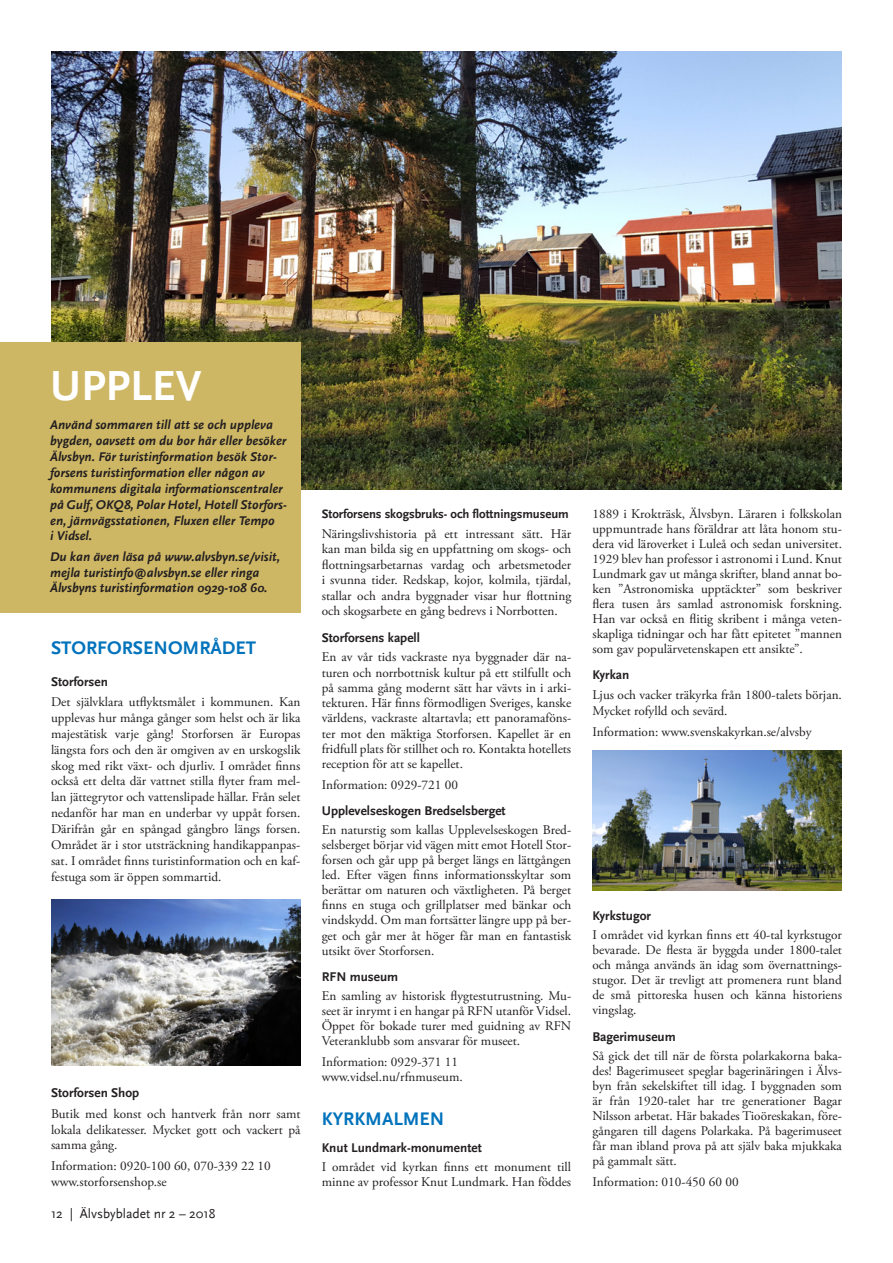
<style>
.page{position:relative;width:893px;height:1263px;background:#fff}
.page>*{position:absolute;margin:0;border:0;box-sizing:border-box;transform-origin:0 0}
.t1{font:700 44.1px "Scala Sans";color:#fff}
.t2{font:700 19.05px "Scala Sans";color:#0073bc}
.t3{font:13.5px "Scala Sans";color:#231f20}
.t4{font:13.2px/15px "Adobe Garamond Pro";color:#231f20;text-align:justify}
.t5{font:italic 700 13.2px/15.9px "Scala Sans";color:#231f20}
.t6{font:700 13.2px "Scala Sans";color:#231f20}
.t7{font:700 12.75px "Scala Sans";letter-spacing:-.005em;color:#231f20}
</style>
<div class="page">
<img style="left:51px;top:51px;width:791px;height:438px">
<img style="left:51px;top:899px;width:249px;height:166px">
<img style="left:592px;top:750px;width:250px;height:141px">
<div style="left:0;top:342px;width:300px;height:271px;background:#ceb764"></div>
<p class="t1" style="left:50px;top:362px;width:153px">UPPLEV</p>
<p class="t5" style="left:50px;top:417px;width:238px">Använd sommaren till att se och uppleva bygden, oavsett om du bor här eller besöker<br>Älvsbyn. För turistinformation besök Stor-</p>
<p class="t5" style="left:50px;top:465px;width:234px">forsens turistinformation eller någon av kommunens digitala informationscentraler</p>
<p class="t5" style="left:50px;top:497px;width:238px">på Gulf, OKQ8, Polar Hotel, Hotell Storfors&shy;en, järnvägsstationen, Fluxen eller Tempo</p>
<p class="t5" style="left:50px;top:528px;width:44px">i Vidsel.</p>
<p class="t5" style="left:50px;top:549px;width:231px">Du kan även läsa på www.alvsbyn.se/visit, mejla turistinfo@alvsbyn.se eller ringa<br>Älvsbyns turistinformation 0929-108 60.</p>
<p class="t2" style="left:51px;top:638px;width:207px">STORFORSENOMRÅDET</p>
<p class="t6" style="left:51px;top:674px;width:58px">Storforsen</p>
<p class="t4" style="left:51px;top:694px;width:251px;line-height:15.9px">Det självklara utflyktsmålet i kommunen. Kan upplevas hur många gånger som helst och är lika majestätisk varje gång! Storforsen är Europas längsta fors och den är omgiven av en urskogslik skog med rikt växt- och djurliv. I området finns också ett delta där vattnet stilla flyter fram mel&shy;lan jättegrytor och vattenslipade hällar. Från selet nedanför har man en underbar vy uppåt forsen.<br>Därifrån går en spångad gångbro längs forsen.<br>Området är i stor utsträckning handikappanpas&shy;sat. I området finns turistinformation och en kaf&shy;festuga som är öppen sommartid.</p>
<p class="t6" style="left:51px;top:1086px;width:90px">Storforsen Shop</p>
<p class="t4" style="left:51px;top:1106px;width:251px;line-height:15.9px">Butik med konst och hantverk från norr samt lokala delikatesser. Mycket gott och vackert på samma gång.</p>
<p class="t4" style="left:51px;top:1158px;width:221px">Information: 0920-100 60, 070-339 22 10</p>
<p class="t4" style="left:51px;top:1174px;width:117px">www.storforsenshop.se</p>
<p class="t3" style="left:51px;top:1206px;width:166px">12 | Älvsbybladet nr 2 – 2018</p>
<p class="t7" style="left:322px;top:507px;width:249px">Storforsens skogsbruks- och flottningsmuseum</p>
<p class="t4" style="left:322px;top:526px;width:251px;line-height:15.5px">Näringslivshistoria på ett intressant sätt. Här kan man bilda sig en uppfattning om skogs- och flottningsarbetarnas vardag och arbetsmetoder i svunna tider. Redskap, kojor, kolmila, tjärdal, stallar och andra byggnader visar hur flottning och skogsarbete en gång bedrevs i Norrbotten.</p>
<p class="t6" style="left:322px;top:630px;width:100px">Storforsens kapell</p>
<p class="t4" style="left:322px;top:650px;width:251px">En av vår tids vackraste nya byggnader där na&shy;turen och norrbottnisk kultur på ett stilfullt och på samma gång modernt sätt har vävts in i arki&shy;tekturen. Här finns förmodligen Sveriges, kanske världens, vackraste altartavla; ett panoramaföns&shy;ter mot den mäktiga Storforsen. Kapellet är en fridfull plats för stillhet och ro. Kontakta hotellets reception för att se kapellet.</p>
<p class="t4" style="left:322px;top:777px;width:138px">Information: 0929-721 00</p>
<p class="t6" style="left:322px;top:804px;width:185px">Upplevelseskogen Bredselsberget</p>
<p class="t4" style="left:322px;top:823px;width:251px">En naturstig som kallas Upplevelseskogen Bred&shy;selsberget börjar vid vägen mitt emot Hotell Stor&shy;forsen och går upp på berget längs en lättgången led. Efter vägen finns informationsskyltar som berättar om naturen och växtligheten. På berget finns en stuga och grillplatser med bänkar och vindskydd. Om man fortsätter längre upp på ber&shy;get och går mer åt höger får man en fantastisk utsikt över Storforsen.</p>
<p class="t6" style="left:322px;top:969px;width:78px">RFN museum</p>
<p class="t4" style="left:322px;top:989px;width:251px">En samling av historisk flygtestutrustning. Mu&shy;seet är inrymt i en hangar på RFN utanför Vidsel.</p>
<p class="t4" style="left:322px;top:1019px;width:251px">Öppet för bokade turer med guidning av RFN<br>Veteranklubb som ansvarar för museet.</p>
<p class="t4" style="left:322px;top:1054px;width:138px">Information: 0929-371 11</p>
<p class="t4" style="left:322px;top:1070px;width:142px">www.vidsel.nu/rfnmuseum.</p>
<p class="t2" style="left:322px;top:1109px;width:124px">KYRKMALMEN</p>
<p class="t6" style="left:322px;top:1140px;width:161px">Knut Lundmark-monumentet</p>
<p class="t4" style="left:322px;top:1160px;width:251px">I området vid kyrkan finns ett monument till minne av professor Knut Lundmark. Han föddes</p>
<p class="t4" style="left:592px;top:507px;width:251px">1889 i Krokträsk, Älvsbyn. Läraren i folkskolan uppmuntrade hans föräldrar att låta honom stu&shy;dera vid läroverket i Luleå och sedan universitet.<br>1929 blev han professor i astronomi i Lund. Knut Lundmark gav ut många skrifter, bland annat bo&shy;ken ”Astronomiska upptäckter” som beskriver flera tusen års samlad astronomisk forskning.<br>Han var också en flitig skribent i många veten&shy;skapliga tidningar och har fått epitetet ”mannen som gav populärvetenskapen ett ansikte”.</p>
<p class="t6" style="left:592px;top:668px;width:38px">Kyrkan</p>
<p class="t4" style="left:592px;top:688px;width:251px;line-height:15.9px">Ljus och vacker träkyrka från 1800-talets början.<br>Mycket rofylld och sevärd.</p>
<p class="t4" style="left:592px;top:724px;width:220px">Information: www.svenskakyrkan.se/alvsby</p>
<p class="t6" style="left:592px;top:909px;width:60px">Kyrkstugor</p>
<p class="t4" style="left:592px;top:928px;width:251px">I området vid kyrkan finns ett 40-tal kyrkstugor bevarade. De flesta är byggda under 1800-talet och många används än idag som övernattnings&shy;stugor. Det är trevligt att promenera runt bland de små pittoreska husen och känna historiens vingslag.</p>
<p class="t6" style="left:592px;top:1029px;width:85px">Bagerimuseum</p>
<p class="t4" style="left:592px;top:1049px;width:251px">Så gick det till när de första polarkakorna baka&shy;des! Bagerimuseet speglar bagerinäringen i Älvs&shy;byn från sekelskiftet till idag. I byggnaden som är från 1920-talet har tre generationer Bagar Nilsson arbetat. Här bakades Tioöreskakan, före&shy;gångaren till dagens Polarkaka. På bagerimuseet får man ibland prova på att själv baka mjukkaka på gammalt sätt.</p>
<p class="t4" style="left:592px;top:1174px;width:148px">Information: 010-450 60 00</p>
</div>
